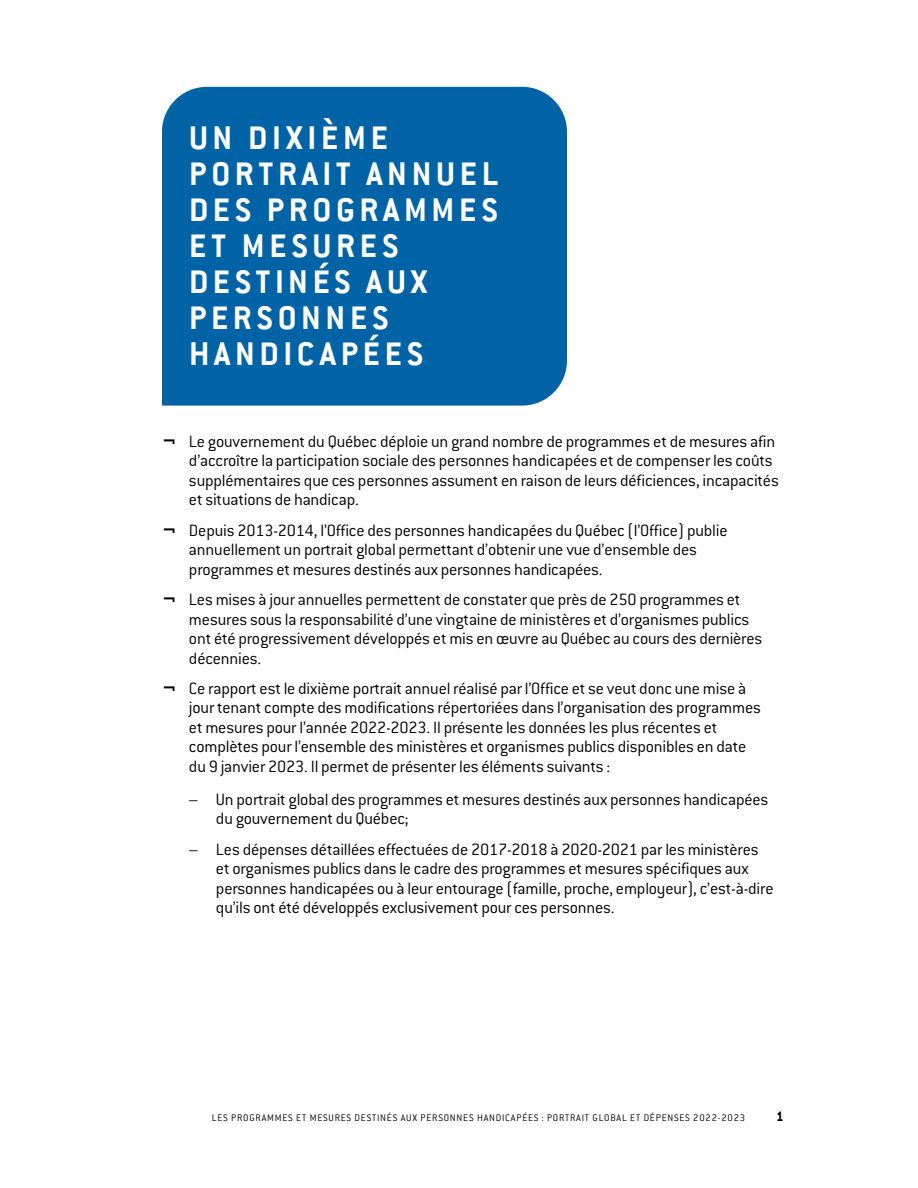
<style>
.page{position:relative;width:918px;height:1188px;background:#fff}
.page>*{position:absolute;margin:0;border:0;box-sizing:border-box;transform-origin:0 0}
.t1{font:700 36px/36px "Conduit ITC";letter-spacing:.13em;color:#fff}
.t2{font:300 18px/19.5px "Conduit ITC";letter-spacing:-.01em;color:#000}
.t3{font:700 15px "Conduit ITC";color:#000}
.t4{font:300 10.5px "Conduit ITC";letter-spacing:.075em;color:#000}
.s1{font-weight:700}
</style>
<div class="page">
<div style="left:162px;top:87px;width:405px;height:319px;background:#0063a6"></div>
<h1 class="t1" style="left:189px;top:119px;width:311px">UN DIXIÈME<br>PORTRAIT ANNUEL<br>DES PROGRAMMES<br>ET MESURES<br>DESTINÉS AUX<br>PERSONNES<br>HANDICAPÉES</h1>
<p class="t2" style="left:189px;top:432px;width:591px;text-indent:-27px"><span class="s1">¬</span> Le gouvernement du Québec déploie un grand nombre de programmes et de mesures afin d’accroître la participation sociale des personnes handicapées et de compenser les coûts supplémentaires que ces personnes assument en raison de leurs déficiences, incapacités et situations de handicap.</p>
<p class="t2" style="left:189px;top:520px;width:540px;text-indent:-27px"><span class="s1">¬</span> Depuis 2013‑2014, l’Office des personnes handicapées du Québec (l’Office) publie annuellement un portrait global permettant d’obtenir une vue d’ensemble des programmes et mesures destinés aux personnes handicapées.</p>
<p class="t2" style="left:189px;top:590px;width:575px;text-indent:-27px"><span class="s1">¬</span> Les mises à jour annuelles permettent de constater que près de 250 programmes et mesures sous la responsabilité d’une vingtaine de ministères et d’organismes publics ont été progressivement développés et mis en œuvre au Québec au cours des dernières décennies.</p>
<p class="t2" style="left:189px;top:678px;width:573px;text-indent:-27px"><span class="s1">¬</span> Ce rapport est le dixième portrait annuel réalisé par l’Office et se veut donc une mise à jour tenant compte des modifications répertoriées dans l’organisation des programmes et mesures pour l’année 2022‑2023. Il présente les données les plus récentes et complètes pour l’ensemble des ministères et organismes publics disponibles en date du 9 janvier 2023. Il permet de présenter les éléments suivants :</p>
<p class="t2" style="left:216px;top:789px;width:554px;text-indent:-27px">– Un portrait global des programmes et mesures destinés aux personnes handicapées du gouvernement du Québec;</p>
<p class="t2" style="left:216px;top:839px;width:559px;text-indent:-27px">– Les dépenses détaillées effectuées de 2017‑2018 à 2020‑2021 par les ministères et organismes publics dans le cadre des programmes et mesures spécifiques aux personnes handicapées ou à leur entourage (famille, proche, employeur), c’est-à-dire qu’ils ont été développés exclusivement pour ces personnes.</p>
<p class="t4" style="left:212px;top:1112px;width:535px">LES PROGRAMMES ET MESURES DESTINÉS AUX PERSONNES HANDICAPÉES : PORTRAIT GLOBAL ET DÉPENSES 2022-2023</p>
<p class="t3" style="left:776px;top:1108px;width:9px">1</p>
</div>
